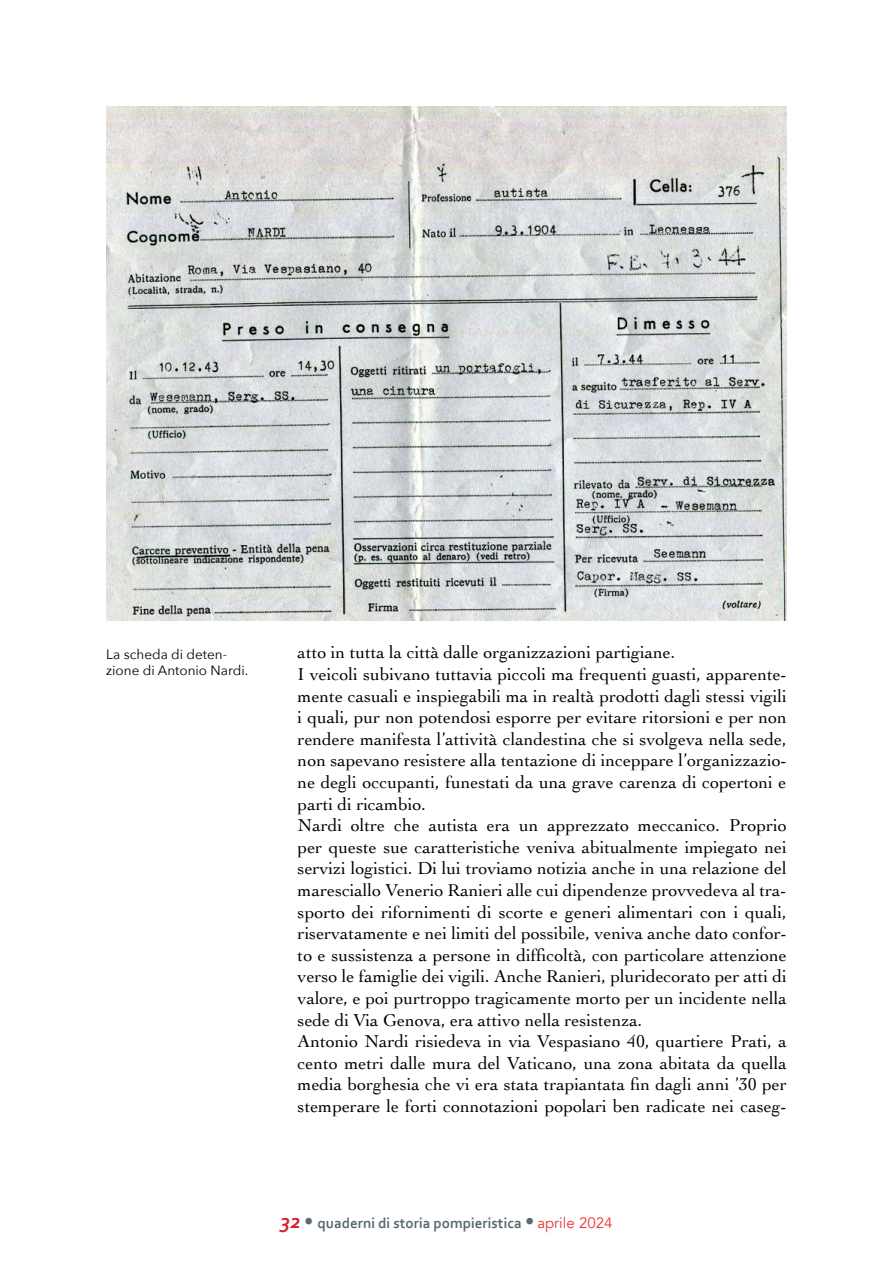
<style>
.page{position:relative;width:893px;height:1263px;background:#fff}
.page>*{position:absolute;margin:0;border:0;box-sizing:border-box;transform-origin:0 0}
.t1{font:18px/21.6px "Cochin";color:#000}
.t2{font:700 15px "Corbel";color:#596971}
.t3{font:13.5px/16.2px "Avenir Next";color:#000}
.s1{font-style:italic;font-size:21px;color:#d2232a}
.s2{font-size:21px}
.s3{font-family:"Avenir";font-weight:400;color:#ee3131}
</style>
<div class="page">
<img style="left:106px;top:106px;width:681px;height:514px">
<p class="t3" style="left:106px;top:646px;width:143px">La scheda di deten&shy;zione di Antonio Nardi.</p>
<p class="t1" style="left:298px;top:641px;width:491px">atto in tutta la città dalle organizzazioni partigiane.<br>I veicoli subivano tuttavia piccoli ma frequenti guasti, apparente&shy;mente casuali e inspiegabili ma in realtà prodotti dagli stessi vigili i quali, pur non potendosi esporre per evitare ritorsioni e per non rendere manifesta l’attività clandestina che si svolgeva nella sede, non sapevano resistere alla tentazione di inceppare l’organizzazio&shy;ne degli occupanti, funestati da una grave carenza di copertoni e parti di ricambio.<br>Nardi oltre che autista era un apprezzato meccanico. Proprio per queste sue caratteristiche veniva abitualmente impiegato nei servizi logistici. Di lui troviamo notizia anche in una relazione del maresciallo Venerio Ranieri alle cui dipendenze provvedeva al tra&shy;sporto dei rifornimenti di scorte e generi alimentari con i quali, riservatamente e nei limiti del possibile, veniva anche dato confor&shy;to e sussistenza a persone in difficoltà, con particolare attenzione verso le famiglie dei vigili. Anche Ranieri, pluridecorato per atti di valore, e poi purtroppo tragicamente morto per un incidente nella sede di Via Genova, era attivo nella resistenza.<br>Antonio Nardi risiedeva in via Vespasiano 40, quartiere Prati, a cento metri dalle mura del Vaticano, una zona abitata da quella media borghesia che vi era stata trapiantata fin dagli anni ’30 per stemperare le forti connotazioni popolari ben radicate nei caseg-</p>
<p class="t2" style="left:280px;top:1213px;width:333px"><span class="s1">32</span> <span class="s2">•</span> quaderni di storia pompieristica <span class="s2">•</span> <span class="s3">aprile 2024</span></p>
</div>
